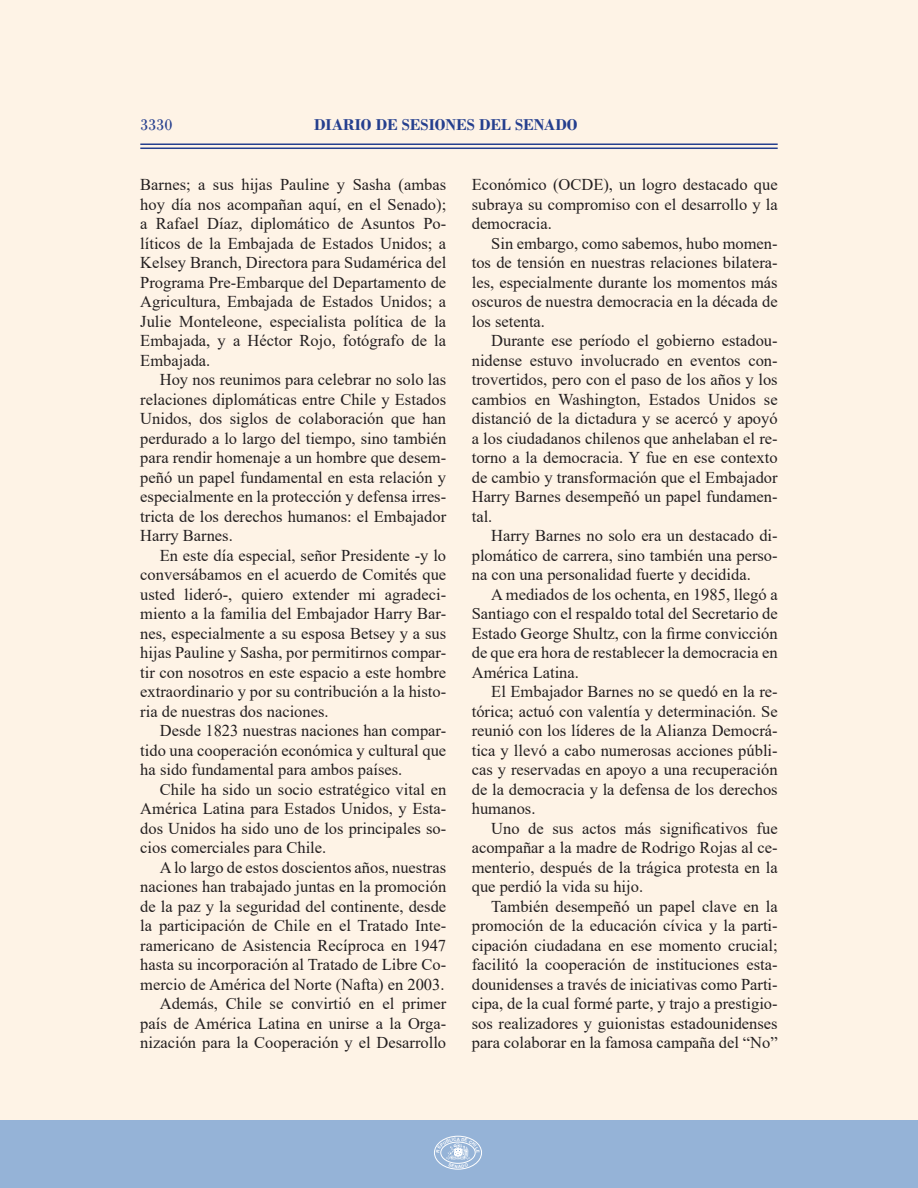
<style>
.page{position:relative;width:918px;height:1188px;background:#fff}
.page>*{position:absolute;margin:0;border:0;box-sizing:border-box;transform-origin:0 0}
.Párrafo_Texto_Sesión{font:16.5px/19.5px "Times New Roman";color:#231f20;text-align:justify}
.t1{font:700 16.5px "Bodoni";color:#253f8e}
.t2{font:16.5px "Bodoni";color:#253f8e}
.t3{font:700 4.5px "Arial";color:#fff}
</style>
<div class="page">
<div style="left:0;top:1120px;width:918px;height:68px;background:#95b3d7"></div>
<div style="left:434px;top:1136px;width:48px;height:33px;border:1px solid #fff;border-radius:50%"></div>
<hr style="left:140px;top:148px;width:638px;height:1px;background:#253f8e">
<hr style="left:140px;top:144px;width:638px;height:1px;background:#253f8e">
<svg style="left:436px;top:1137px;width:44px;height:31px"></svg>
<p class="t2" style="left:140px;top:115px;width:34px">3330</p>
<p class="t1" style="left:314px;top:114px;width:265px">DIARIO DE SESIONES DEL SENADO</p>
<p class="Párrafo_Texto_Sesión" style="left:140px;top:174px;width:307px">Barnes; a sus hijas Pauline y Sasha (ambas hoy día nos acompañan aquí, en el Senado); a Rafael Díaz, diplomático de Asuntos Po&shy;líticos de la Embajada de Estados Unidos; a Kelsey Branch, Directora para Sudamérica del Programa Pre-Embarque del Departamento de Agricultura, Embajada de Estados Unidos; a Julie Monteleone, especialista política de la Embajada, y a Héctor Rojo, fotógrafo de la Embajada.</p>
<p class="Párrafo_Texto_Sesión" style="left:140px;top:369px;width:307px;text-indent:20px">Hoy nos reunimos para celebrar no solo las relaciones diplomáticas entre Chile y Estados Unidos, dos siglos de colaboración que han perdurado a lo largo del tiempo, sino también para rendir homenaje a un hombre que desem&shy;peñó un papel fundamental en esta relación y especialmente en la protección y defensa irres&shy;tricta de los derechos humanos: el Embajador Harry Barnes.</p>
<p class="Párrafo_Texto_Sesión" style="left:140px;top:545px;width:307px;text-indent:20px">En este día especial, señor Presidente -y lo conversábamos en el acuerdo de Comités que usted lideró-, quiero extender mi agradeci&shy;miento a la familia del Embajador Harry Bar&shy;nes, especialmente a su esposa Betsey y a sus hijas Pauline y Sasha, por permitirnos compar&shy;tir con nosotros en este espacio a este hombre extraordinario y por su contribución a la histo&shy;ria de nuestras dos naciones.</p>
<p class="Párrafo_Texto_Sesión" style="left:140px;top:720px;width:307px;text-indent:20px">Desde 1823 nuestras naciones han compar&shy;tido una cooperación económica y cultural que ha sido fundamental para ambos países.</p>
<p class="Párrafo_Texto_Sesión" style="left:140px;top:779px;width:307px;text-indent:20px">Chile ha sido un socio estratégico vital en América Latina para Estados Unidos, y Esta&shy;dos Unidos ha sido uno de los principales so&shy;cios comerciales para Chile.</p>
<p class="Párrafo_Texto_Sesión" style="left:140px;top:857px;width:307px;text-indent:20px">A lo largo de estos doscientos años, nuestras naciones han trabajado juntas en la promoción de la paz y la seguridad del continente, desde la participación de Chile en el Tratado Inte&shy;ramericano de Asistencia Recíproca en 1947 hasta su incorporación al Tratado de Libre Co&shy;mercio de América del Norte (Nafta) en 2003.</p>
<p class="Párrafo_Texto_Sesión" style="left:140px;top:993px;width:307px;text-indent:20px">Además, Chile se convirtió en el primer país de América Latina en unirse a la Orga&shy;nización para la Cooperación y el Desarrollo</p>
<p class="Párrafo_Texto_Sesión" style="left:472px;top:174px;width:307px">Económico (OCDE), un logro destacado que subraya su compromiso con el desarrollo y la democracia.</p>
<p class="Párrafo_Texto_Sesión" style="left:472px;top:233px;width:307px;text-indent:20px">Sin embargo, como sabemos, hubo momen&shy;tos de tensión en nuestras relaciones bilatera&shy;les, especialmente durante los momentos más oscuros de nuestra democracia en la década de los setenta.</p>
<p class="Párrafo_Texto_Sesión" style="left:472px;top:330px;width:307px;text-indent:20px">Durante ese período el gobierno estadou&shy;nidense estuvo involucrado en eventos con&shy;trovertidos, pero con el paso de los años y los cambios en Washington, Estados Unidos se distanció de la dictadura y se acercó y apoyó a los ciudadanos chilenos que anhelaban el re&shy;torno a la democracia. Y fue en ese contexto de cambio y transformación que el Embajador Harry Barnes desempeñó un papel fundamen&shy;tal.</p>
<p class="Párrafo_Texto_Sesión" style="left:472px;top:525px;width:307px;text-indent:20px">Harry Barnes no solo era un destacado di&shy;plomático de carrera, sino también una perso&shy;na con una personalidad fuerte y decidida.</p>
<p class="Párrafo_Texto_Sesión" style="left:472px;top:584px;width:307px;text-indent:20px">A mediados de los ochenta, en 1985, llegó a Santiago con el respaldo total del Secretario de Estado George Shultz, con la firme convicción de que era hora de restablecer la democracia en América Latina.</p>
<p class="Párrafo_Texto_Sesión" style="left:472px;top:681px;width:307px;text-indent:20px">El Embajador Barnes no se quedó en la re&shy;tórica; actuó con valentía y determinación. Se reunió con los líderes de la Alianza Democrá&shy;tica y llevó a cabo numerosas acciones públi&shy;cas y reservadas en apoyo a una recuperación de la democracia y la defensa de los derechos humanos.</p>
<p class="Párrafo_Texto_Sesión" style="left:472px;top:818px;width:307px;text-indent:20px">Uno de sus actos más significativos fue acompañar a la madre de Rodrigo Rojas al ce&shy;menterio, después de la trágica protesta en la que perdió la vida su hijo.</p>
<p class="Párrafo_Texto_Sesión" style="left:472px;top:896px;width:307px;text-indent:20px">También desempeñó un papel clave en la promoción de la educación cívica y la parti&shy;cipación ciudadana en ese momento crucial; facilitó la cooperación de instituciones esta&shy;dounidenses a través de iniciativas como Parti&shy;cipa, de la cual formé parte, y trajo a prestigio&shy;sos realizadores y guionistas estadounidenses para colaborar en la famosa campaña del “No”</p>
<p class="t3" style="left:457px;top:1136px;width:5px">A</p>
</div>
